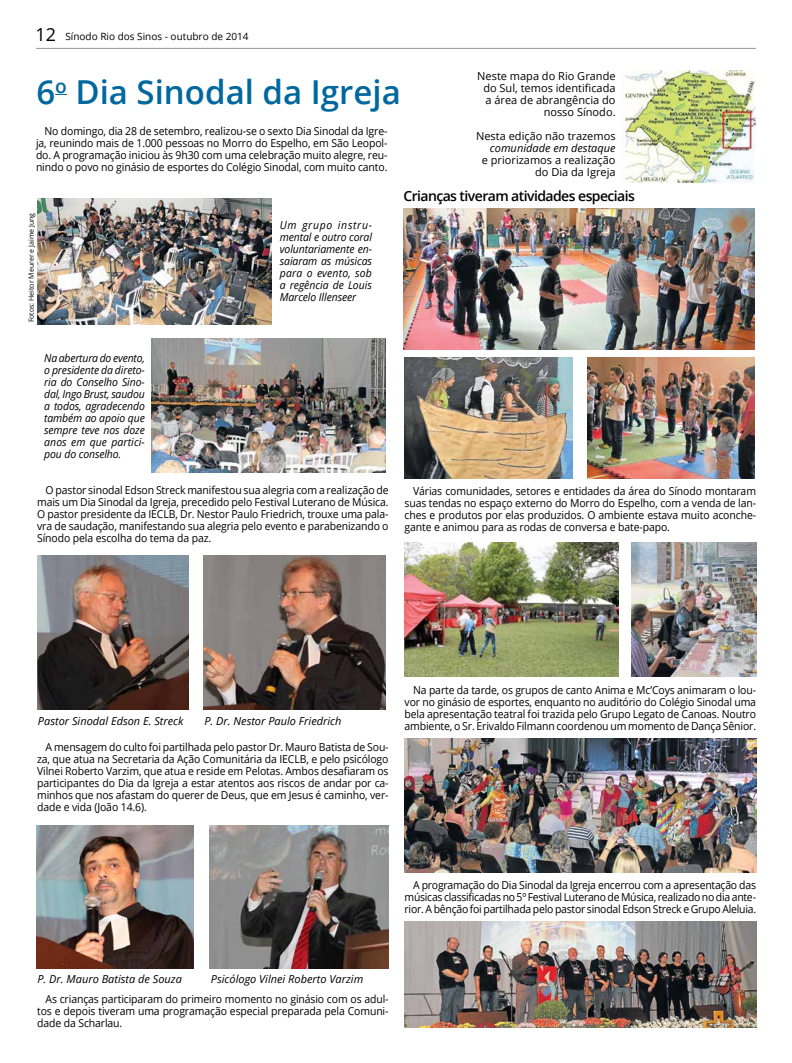
<style>
.page{position:relative;width:792px;height:1063px;background:#fff}
.page>*{position:absolute;margin:0;border:0;box-sizing:border-box;transform-origin:0 0}
.t1{font:600 33px "Open Sans";color:#00689e}
.t2{font:600 14px "Open Sans";letter-spacing:-.04em;color:#000}
.t3{font:11px/12px "Open Sans";letter-spacing:-.01em;color:#000;text-align:justify;scale:.95 1}
.t4{font:italic 11px/12px "Open Sans";color:#000;text-align:justify;scale:.95 1}
.t5{font:11px/12px "Open Sans";letter-spacing:-.01em;color:#000;text-align:right}
.t6{font:italic 11px "Open Sans";color:#000}
.t7{font:10px "Open Sans";color:#000}
.t8{font:7px "Open Sans";color:#000}
.s1{font-size:18px}
</style>
<div class="page">
<hr style="left:36px;top:48px;width:720px;height:1px;background:#939598">
<img style="left:622px;top:70px;width:134px;height:113px">
<svg style="left:55px;top:94px;width:12px;height:1px"></svg>
<img style="left:403px;top:208px;width:352px;height:141px">
<img style="left:38px;top:198px;width:234px;height:127px">
<img style="left:152px;top:339px;width:234px;height:134px">
<img style="left:203px;top:556px;width:183px;height:154px">
<img style="left:38px;top:556px;width:150px;height:154px">
<img style="left:37px;top:825px;width:157px;height:144px">
<img style="left:209px;top:825px;width:180px;height:144px">
<img style="left:405px;top:358px;width:168px;height:121px">
<img style="left:587px;top:358px;width:168px;height:121px">
<img style="left:405px;top:542px;width:213px;height:134px">
<img style="left:632px;top:542px;width:124px;height:134px">
<img style="left:405px;top:739px;width:351px;height:134px">
<img style="left:405px;top:922px;width:351px;height:106px">
<p class="t7" style="left:36px;top:30px;width:214px"><span class="s1">12</span> Sínodo Rio dos Sinos - outubro de 2014</p>
<h1 class="t1" style="left:36px;top:69px;width:366px">6<sup>o</sup> Dia Sinodal da Igreja</h1>
<p class="t3" style="left:36px;top:124px;width:372px;text-indent:9px">No domingo, dia 28 de setembro, realizou-se o sexto Dia Sinodal da Igre&shy;ja, reunindo mais de 1.000 pessoas no Morro do Espelho, em São Leopol&shy;do. A programação iniciou às 9h30 com uma celebração muito alegre, reu&shy;nindo o povo no ginásio de esportes do Colégio Sinodal, com muito canto.</p>
<p class="t5" style="left:477px;top:69px;width:140px">Neste mapa do Rio Grande do Sul, temos identificada a área de abrangência do nosso Sínodo.</p>
<p class="t5" style="left:476px;top:129px;width:141px">Nesta edição não trazemos</p>
<p class="t6" style="left:490px;top:140px;width:127px">comunidade em destaque</p>
<p class="t5" style="left:482px;top:153px;width:135px">e priorizamos a realização do Dia da Igreja</p>
<p class="t8" style="left:27px;top:322px;width:111px;rotate:-90deg">Fotos: Heitor Meurer e Jaime Jung</p>
<p class="t4" style="left:44px;top:351px;width:107px">Na abertura do evento, o presidente da direto&shy;ria do Conselho Sino&shy;dal, Ingo Brust, saudou a todos, agradecendo também ao apoio que sempre teve nos doze anos em que partici&shy;pou do conselho.</p>
<p class="t4" style="left:280px;top:219px;width:99px">Um grupo instru&shy;mental e outro coral voluntariamente en&shy;saiaram as músicas para o evento, sob a regência de Louis Marcelo Illenseer</p>
<p class="t3" style="left:37px;top:484px;width:372px;text-indent:9px">O pastor sinodal Edson Streck manifestou sua alegria com a realização de mais um Dia Sinodal da Igreja, precedido pelo Festival Luterano de Música.<br>O pastor presidente da IECLB, Dr. Nestor Paulo Friedrich, trouxe uma pala&shy;vra de saudação, manifestando sua alegria pelo evento e parabenizando o Sínodo pela escolha do tema da paz.</p>
<p class="t2" style="left:403px;top:187px;width:233px">Crianças tiveram atividades especiais</p>
<p class="t3" style="left:405px;top:484px;width:372px;text-indent:9px">Várias comunidades, setores e entidades da área do Sínodo montaram suas tendas no espaço externo do Morro do Espelho, com a venda de lan&shy;ches e produtos por elas produzidos. O ambiente estava muito aconche&shy;gante e animou para as rodas de conversa e bate-papo.</p>
<p class="t6" style="left:38px;top:713px;width:147px">Pastor Sinodal Edson E. Streck</p>
<p class="t6" style="left:204px;top:713px;width:139px">P. Dr. Nestor Paulo Friedrich</p>
<p class="t3" style="left:37px;top:740px;width:372px;text-indent:9px">A mensagem do culto foi partilhada pelo pastor Dr. Mauro Batista de Sou&shy;za, que atua na Secretaria da Ação Comunitária da IECLB, e pelo psicólogo Vilnei Roberto Varzim, que atua e reside em Pelotas. Ambos desafiaram os participantes do Dia da Igreja a estar atentos aos riscos de andar por ca&shy;minhos que nos afastam do querer de Deus, que em Jesus é caminho, ver&shy;dade e vida (João 14.6).</p>
<p class="t3" style="left:405px;top:684px;width:372px;text-indent:9px">Na parte da tarde, os grupos de canto Anima e Mc’Coys animaram o lou&shy;vor no ginásio de esportes, enquanto no auditório do Colégio Sinodal uma bela apresentação teatral foi trazida pelo Grupo Legato de Canoas. Noutro ambiente, o Sr. Erivaldo Filmann coordenou um momento de Dança Sênior.</p>
<p class="t3" style="left:405px;top:879px;width:372px;text-indent:9px">A programação do Dia Sinodal da Igreja encerrou com a apresentação das músicas classificadas no 5º Festival Luterano de Música, realizado no dia ante&shy;rior. A bênção foi partilhada pelo pastor sinodal Edson Streck e Grupo Aleluia.</p>
<p class="t6" style="left:37px;top:972px;width:146px">P. Dr. Mauro Batista de Souza</p>
<p class="t6" style="left:211px;top:972px;width:154px">Psicólogo Vilnei Roberto Varzim</p>
<p class="t3" style="left:37px;top:993px;width:371px;text-indent:9px">As crianças participaram do primeiro momento no ginásio com os adul&shy;tos e depois tiveram uma programação especial preparada pela Comuni&shy;dade da Scharlau.</p>
</div>
